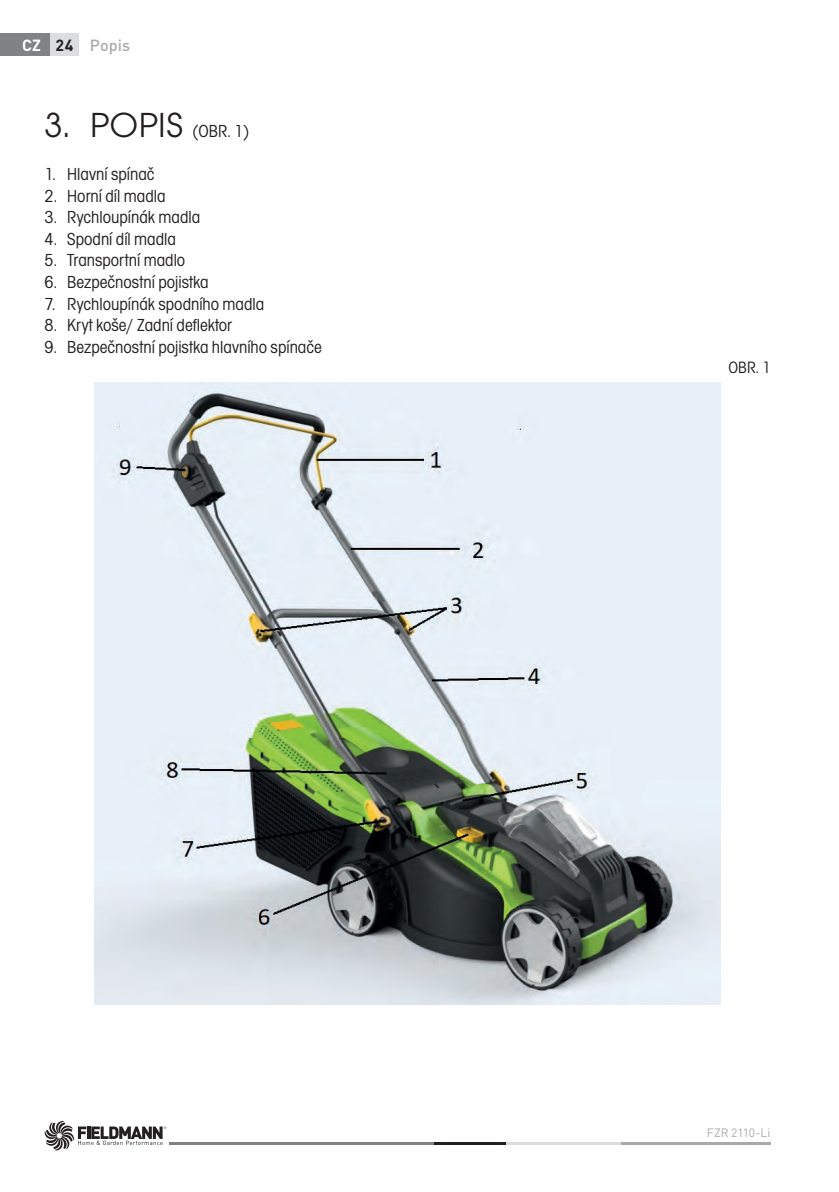
<style>
.page{position:relative;width:839px;height:1192px;background:#fff}
.page>*{position:absolute;margin:0;border:0;box-sizing:border-box;transform-origin:0 0}
.t1{font:36px "Avant Gar Got Itc TOT Boo";letter-spacing:.015em;color:#231f20}
.t2{font:18px "Avant Gar Got Itc TOT Boo Con";color:#231f20}
.t3{font:17px "Avant Gar Got Itc TOT Boo Con";color:#231f20}
.t4{font:500 16px "DIN Pro";letter-spacing:.005em;color:#a8a9ad}
.t5{font:12px "DIN Pro";color:#a8a9ad}
.s1{font-weight:700;color:#fff}
.s2{font-weight:700;color:#231f20}
.s3{font-family:"Avant Gar Got Itc TOT Boo Con";font-size:18px}
</style>
<div class="page">
<hr style="left:620px;top:1142px;width:150px;height:2px;background:#a8a9ad">
<hr style="left:505px;top:1142px;width:116px;height:2px;background:#dcdddf">
<hr style="left:169px;top:1142px;width:265px;height:2px;background:#808285">
<hr style="left:434px;top:1142px;width:71px;height:2px;background:#231f20">
<svg style="left:45px;top:1121px;width:121px;height:29px"></svg>
<div style="left:0;top:33px;width:50px;height:23px;background:#808285"></div>
<div style="left:50px;top:33px;width:29px;height:23px;background:#dcdddf"></div>
<img style="left:94px;top:382px;width:626px;height:622px">
<p class="t4" style="left:22px;top:40px;width:110px"><span class="s1">CZ</span> <span class="s2">24</span> Popis</p>
<h1 class="t1" style="left:45px;top:112px;width:206px">3. POPIS <span class="s3">(OBR. 1)</span></h1>
<p class="t2" style="left:45px;top:168px;width:111px">1. Hlavní spínač</p>
<p class="t2" style="left:45px;top:189px;width:122px">2. Horní díl madla</p>
<p class="t2" style="left:45px;top:211px;width:157px">3. Rychloupínák madla</p>
<p class="t2" style="left:45px;top:232px;width:133px">4. Spodní díl madla</p>
<p class="t2" style="left:45px;top:254px;width:142px">5. Transportní madlo</p>
<p class="t2" style="left:45px;top:276px;width:165px">6. Bezpečnostní pojistka</p>
<p class="t2" style="left:45px;top:297px;width:221px">7. Rychloupínák spodního madla</p>
<p class="t2" style="left:45px;top:319px;width:189px">8. Kryt koše/ Zadní deflektor</p>
<p class="t2" style="left:45px;top:340px;width:279px">9. Bezpečnostní pojistka hlavního spínače</p>
<p class="t3" style="left:728px;top:361px;width:44px">OBR. 1</p>
<p class="t5" style="left:707px;top:1127px;width:65px">FZR 2110-Li</p>
</div>
